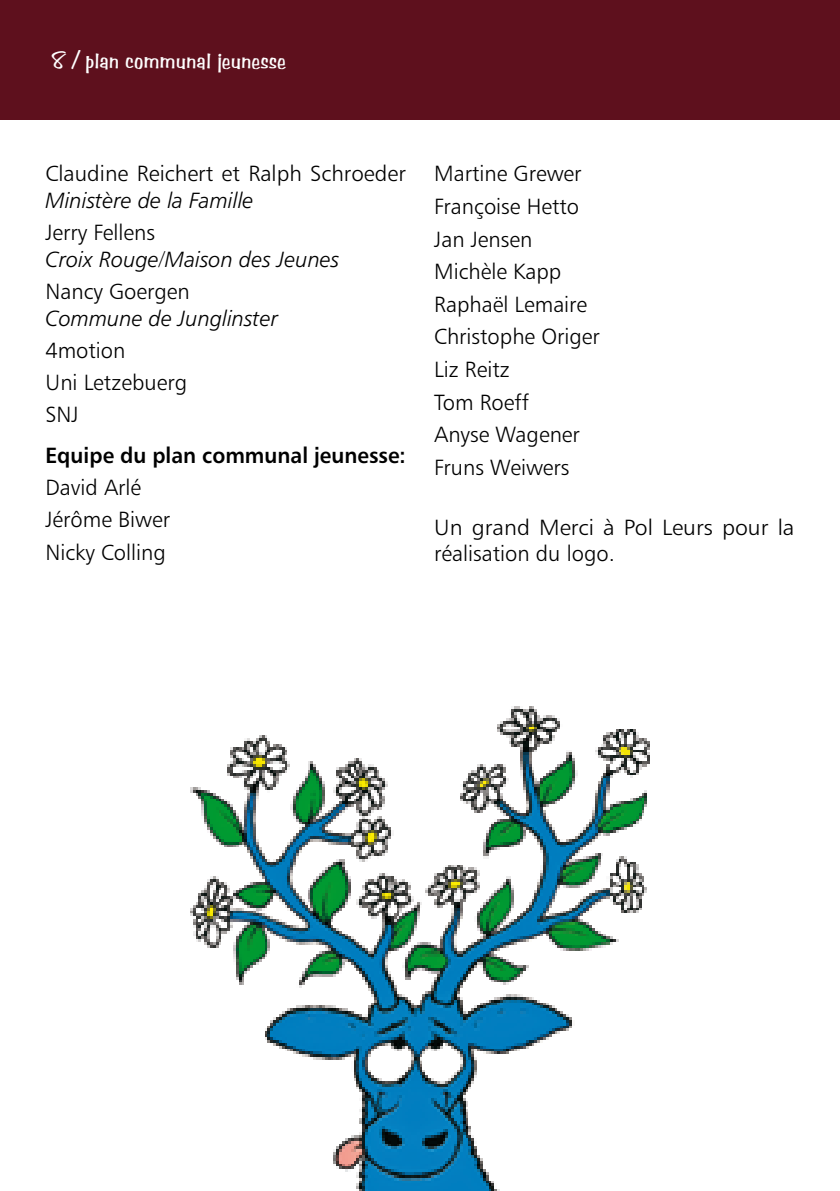
<style>
.page{position:relative;width:840px;height:1191px;background:#fff}
.page>*{position:absolute;margin:0;border:0;box-sizing:border-box;transform-origin:0 0}
.t1{font:24px "Benguiat Frisky";color:#fff}
.t2{font:22px/32.6px "Humanist 777 BT Light B";color:#000}
.t3{font:22px "Humanist 777 BT Light Italic B";color:#000}
.t4{font:22px/27px "Humanist 777 BT Light B";color:#000;scale:1.05 1}
.t5{font:22px "Humanist 777 BT Bold B";color:#000;scale:.95 1}
</style>
<div class="page">
<div style="left:0;top:0;width:839px;height:119px;background:#5e101d"></div>
<img style="left:190px;top:706px;width:460px;height:485px">
<p class="t1" style="left:51px;top:46px;width:236px">8 / plan communal jeunesse</p>
<p class="t2" style="left:45px;top:157px;width:362px">Claudine Reichert et Ralph Schroeder</p>
<p class="t3" style="left:45px;top:187px;width:209px">Ministère de la Famille</p>
<p class="t2" style="left:45px;top:216px;width:111px">Jerry Fellens</p>
<p class="t3" style="left:45px;top:245px;width:295px">Croix Rouge/Maison des Jeunes</p>
<p class="t2" style="left:45px;top:275px;width:146px">Nancy Goergen</p>
<p class="t3" style="left:45px;top:304px;width:234px">Commune de Junglinster</p>
<p class="t2" style="left:45px;top:334px;width:143px">4motion<br>Uni Letzebuerg<br>SNJ</p>
<p class="t5" style="left:45px;top:441px;width:380px">Equipe du plan communal jeunesse:</p>
<p class="t2" style="left:45px;top:471px;width:126px">David Arlé<br>Jérôme Biwer<br>Nicky Colling</p>
<p class="t2" style="left:434px;top:157px;width:167px">Martine Grewer<br>Françoise Hetto<br>Jan Jensen<br>Michèle Kapp<br>Raphaël Lemaire<br>Christophe Origer<br>Liz Reitz<br>Tom Roeff<br>Anyse Wagener<br>Fruns Weiwers</p>
<p class="t4" style="left:434px;top:513px;width:344px">Un grand Merci à Pol Leurs pour la réalisation du logo.</p>
</div>
